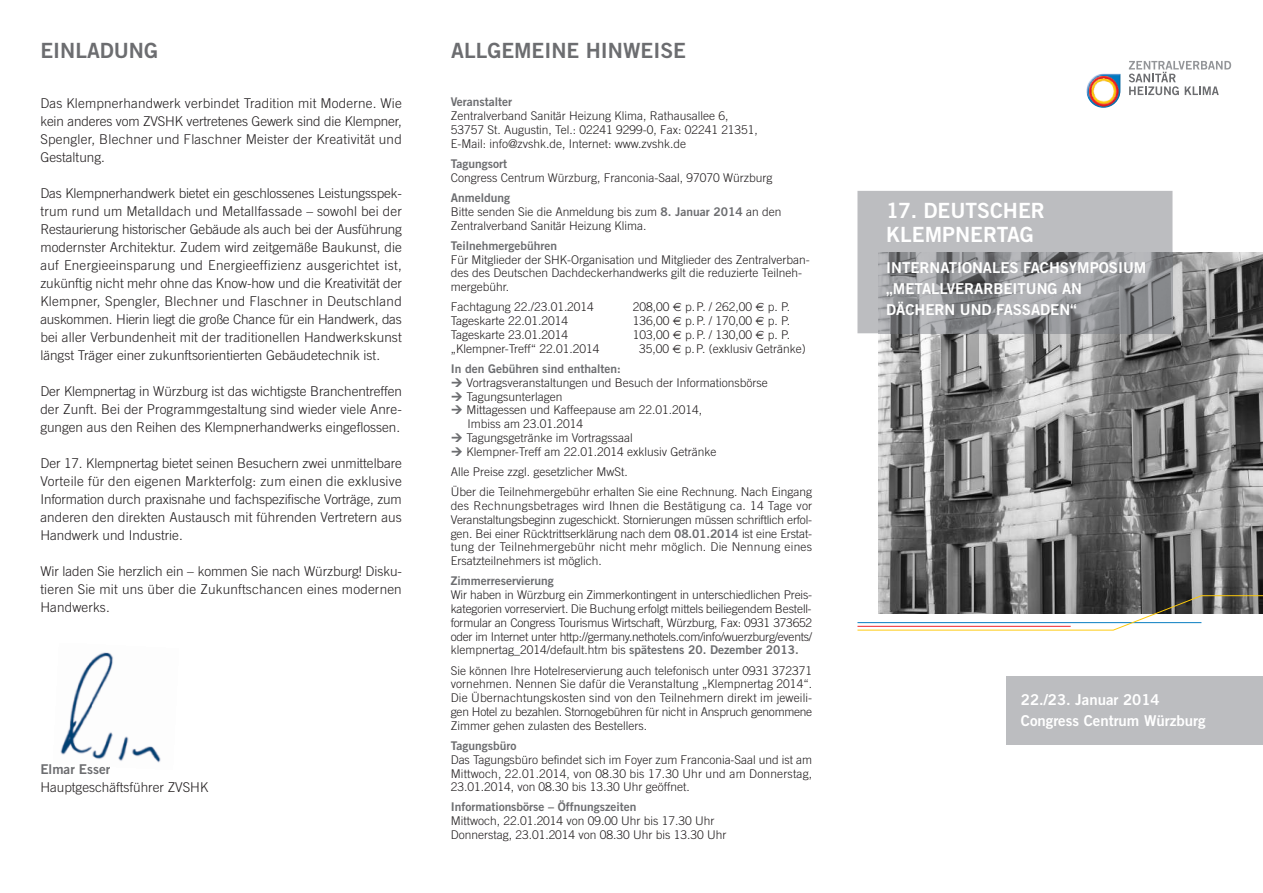
<style>
.page{position:relative;width:1263px;height:893px;background:#fff}
.page>*{position:absolute;margin:0;border:0;box-sizing:border-box;transform-origin:0 0}
.t1{font:21px "Trade Gothic Bold Two";color:#6c6d70}
.t2{font:21px/24px "Trade Gothic Bold Two";color:#fff}
.t3{font:15px/21px "Trade Gothic Bold Two";color:#fff}
.t4{font:300 13.5px/18px "Trade Gothic";color:#231f20;text-align:justify}
.t5{font:13.5px "Trade Gothic Bold Two";color:#6c6d70}
.t6{font:300 12px/13.8px "Trade Gothic";color:#231f20}
.t7{font:12px "Trade Gothic Bold Two";color:#6c6d70}
.s1{font-family:"Trade Gothic Bold Two";font-weight:400;color:#6c6d70}
</style>
<div class="page">
<img style="left:60px;top:652px;width:101px;height:111px">
<img style="left:879px;top:252px;width:384px;height:343px">
<svg style="left:1129px;top:61px;width:102px;height:34px"></svg>
<img style="left:1086px;top:74px;width:34px;height:34px;border-radius:50%">
<div style="left:857px;top:191px;width:315px;height:142px;background:#bcbdc0"></div>
<img style="left:879px;top:252px;width:293px;height:81px">
<svg style="left:857px;top:595px;width:406px;height:35px"></svg>
<div style="left:1007px;top:676px;width:256px;height:68px;background:#bcbdc0"></div>
<h1 class="t1" style="left:40px;top:43px;width:119px">EINLADUNG</h1>
<p class="t4" style="left:40px;top:95px;width:363px">Das Klempnerhandwerk verbindet Tradition mit Moderne. Wie kein anderes vom ZVSHK vertretenes Gewerk sind die Klempner, Spengler, Blechner und Flaschner Meister der Kreativität und Gestaltung.</p>
<p class="t4" style="left:40px;top:185px;width:363px">Das Klempnerhandwerk bietet ein geschlossenes Leistungsspek&shy;trum rund um Metalldach und Metallfassade – sowohl bei der Restaurierung historischer Gebäude als auch bei der Ausführung modernster Architektur. Zudem wird zeitgemäße Baukunst, die auf Energieeinsparung und Energieeffizienz ausgerichtet ist, zukünftig nicht mehr ohne das Know-how und die Kreativität der Klempner, Spengler, Blechner und Flaschner in Deutschland auskommen. Hierin liegt die große Chance für ein Handwerk, das bei aller Verbundenheit mit der traditionellen Handwerkskunst längst Träger einer zukunftsorientierten Gebäudetechnik ist.</p>
<p class="t4" style="left:40px;top:383px;width:363px">Der Klempnertag in Würzburg ist das wichtigste Branchentreffen der Zunft. Bei der Programmgestaltung sind wieder viele Anre&shy;gungen aus den Reihen des Klempnerhandwerks eingeflossen.</p>
<p class="t4" style="left:40px;top:455px;width:363px">Der 17. Klempnertag bietet seinen Besuchern zwei unmittelbare Vorteile für den eigenen Markterfolg: zum einen die exklusive Information durch praxisnahe und fachspezifische Vorträge, zum anderen den direkten Austausch mit führenden Vertretern aus Handwerk und Industrie.</p>
<p class="t4" style="left:40px;top:563px;width:363px">Wir laden Sie herzlich ein – kommen Sie nach Würzburg! Disku&shy;tieren Sie mit uns über die Zukunftschancen eines modernen Handwerks.</p>
<p class="t5" style="left:40px;top:764px;width:72px">Elmar Esser</p>
<p class="t4" style="left:40px;top:779px;width:169px">Hauptgeschäftsführer ZVSHK</p>
<h1 class="t1" style="left:451px;top:43px;width:236px">ALLGEMEINE HINWEISE</h1>
<p class="t7" style="left:451px;top:98px;width:63px">Veranstalter</p>
<p class="t6" style="left:451px;top:110px;width:309px">Zentralverband Sanitär Heizung Klima, Rathausallee 6,<br>53757 St. Augustin, Tel.: 02241 9299-0, Fax: 02241 21351,<br>E-Mail: info@zvshk.de, Internet: www.zvshk.de</p>
<p class="t7" style="left:451px;top:159px;width:58px">Tagungsort</p>
<p class="t6" style="left:451px;top:172px;width:323px">Congress Centrum Würzburg, Franconia-Saal, 97070 Würzburg</p>
<p class="t7" style="left:451px;top:193px;width:61px">Anmeldung</p>
<p class="t6" style="left:451px;top:206px;width:332px">Bitte senden Sie die Anmeldung bis zum <span class="s1">8. Januar 2014</span> an den<br>Zentralverband Sanitär Heizung Klima.</p>
<p class="t7" style="left:451px;top:241px;width:108px">Teilnehmergebühren</p>
<p class="t6" style="left:451px;top:253px;width:360px">Für Mitglieder der SHK-Organisation und Mitglieder des Zentralverban&shy;des des Deutschen Dachdeckerhandwerks gilt die reduzierte Teilneh&shy;mergebühr.</p>
<p class="t6" style="left:451px;top:301px;width:145px">Fachtagung 22./23.01.2014</p>
<p class="t6" style="left:633px;top:301px;width:38px">208,00</p>
<p class="t6" style="left:685px;top:301px;width:69px">p.P. / 262,00</p>
<p class="t6" style="left:768px;top:301px;width:24px">p. P.</p>
<p class="t6" style="left:451px;top:315px;width:119px">Tageskarte 22.01.2014</p>
<p class="t6" style="left:633px;top:315px;width:38px">136,00</p>
<p class="t6" style="left:685px;top:315px;width:69px">p.P. / 170,00</p>
<p class="t6" style="left:768px;top:315px;width:24px">p. P.</p>
<p class="t6" style="left:451px;top:329px;width:119px">Tageskarte 23.01.2014</p>
<p class="t6" style="left:633px;top:329px;width:38px">103,00</p>
<p class="t6" style="left:685px;top:329px;width:69px">p.P. / 130,00</p>
<p class="t6" style="left:768px;top:329px;width:24px">p. P.</p>
<p class="t6" style="left:451px;top:343px;width:150px">„Klempner-Treff“ 22.01.2014</p>
<p class="t6" style="left:639px;top:343px;width:31px">35,00</p>
<p class="t6" style="left:685px;top:343px;width:123px">p.P. (exklusiv Getränke)</p>
<p class="t7" style="left:451px;top:364px;width:172px">In den Gebühren sind enthalten:</p>
<p class="t6" style="left:466px;top:377px;width:303px">Vortragsveranstaltungen und Besuch der Informationsbörse Tagungsunterlagen<br>Mittagessen und Kaffeepause am 22.01.2014,<br>Imbiss am 23.01.2014<br>Tagungsgetränke im Vortragssaal<br>Klempner-Treff am 22.01.2014 exklusiv Getränke</p>
<p class="t6" style="left:451px;top:463px;width:363px;line-height:20.2px">Alle Preise zzgl. gesetzlicher MwSt.<br>Über die Teilnehmergebühr erhalten Sie eine Rechnung. Nach Eingang</p>
<p class="t6" style="left:451px;top:500px;width:363px;text-align:justify">des Rechnungsbetrages wird Ihnen die Bestätigung ca. 14 Tage vor Veranstaltungsbeginn zugeschickt. Stornierungen müssen schriftlich erfol&shy;gen. Bei einer Rücktrittserklärung nach dem <span class="s1">08.01.2014</span> ist eine Erstat&shy;tung der Teilnehmergebühr nicht mehr möglich. Die Nennung eines Ersatzteilnehmers ist möglich.</p>
<p class="t7" style="left:451px;top:577px;width:105px">Zimmerreservierung</p>
<p class="t6" style="left:451px;top:589px;width:363px;text-align:justify">Wir haben in Würzburg ein Zimmerkontingent in unterschiedlichen Preis&shy;kategorien vorreserviert. Die Buchung erfolgt mittels beiliegendem Bestell&shy;formular an Congress Tourismus Wirtschaft, Würzburg, Fax: 0931 373652 oder im Internet unter http://germany.nethotels.com/info/wuerzburg/events/ klempnertag_2014/default.htm bis <span class="s1">spätestens 20. Dezember 2013.</span></p>
<p class="t6" style="left:451px;top:664px;width:363px;text-align:justify">Sie können Ihre Hotelreservierung auch telefonisch unter 0931 372371 vornehmen. Nennen Sie dafür die Veranstaltung „Klempnertag 2014“.<br>Die Übernachtungskosten sind von den Teilnehmern direkt im jeweili&shy;gen Hotel zu bezahlen. Stornogebühren für nicht in Anspruch genommene Zimmer gehen zulasten des Bestellers.</p>
<p class="t7" style="left:451px;top:741px;width:67px">Tagungsbüro</p>
<p class="t6" style="left:451px;top:754px;width:363px;text-align:justify">Das Tagungsbüro befindet sich im Foyer zum Franconia-Saal und ist am Mittwoch, 22.01.2014, von 08.30 bis 17.30 Uhr und am Donnerstag, 23.01.2014, von 08.30 bis 13.30 Uhr geöffnet.</p>
<p class="t7" style="left:451px;top:803px;width:187px">Informationsbörse – Öffnungszeiten</p>
<p class="t6" style="left:451px;top:815px;width:277px">Mittwoch, 22.01.2014 von 09.00 Uhr bis 17.30 Uhr<br>Donnerstag, 23.01.2014 von 08.30 Uhr bis 13.30 Uhr</p>
<h1 class="t2" style="left:886px;top:201px;width:160px">17. DEUTSCHER<br>KLEMPNERTAG</h1>
<p class="t3" style="left:886px;top:258px;width:262px">INTERNATIONALES FACHSYMPOSIUM „METALLVERARBEITUNG AN<br>DÄCHERN UND FASSADEN“</p>
<p class="t3" style="left:1021px;top:690px;width:186px">22./23. Januar 2014<br>Congress Centrum Würzburg</p>
</div>
